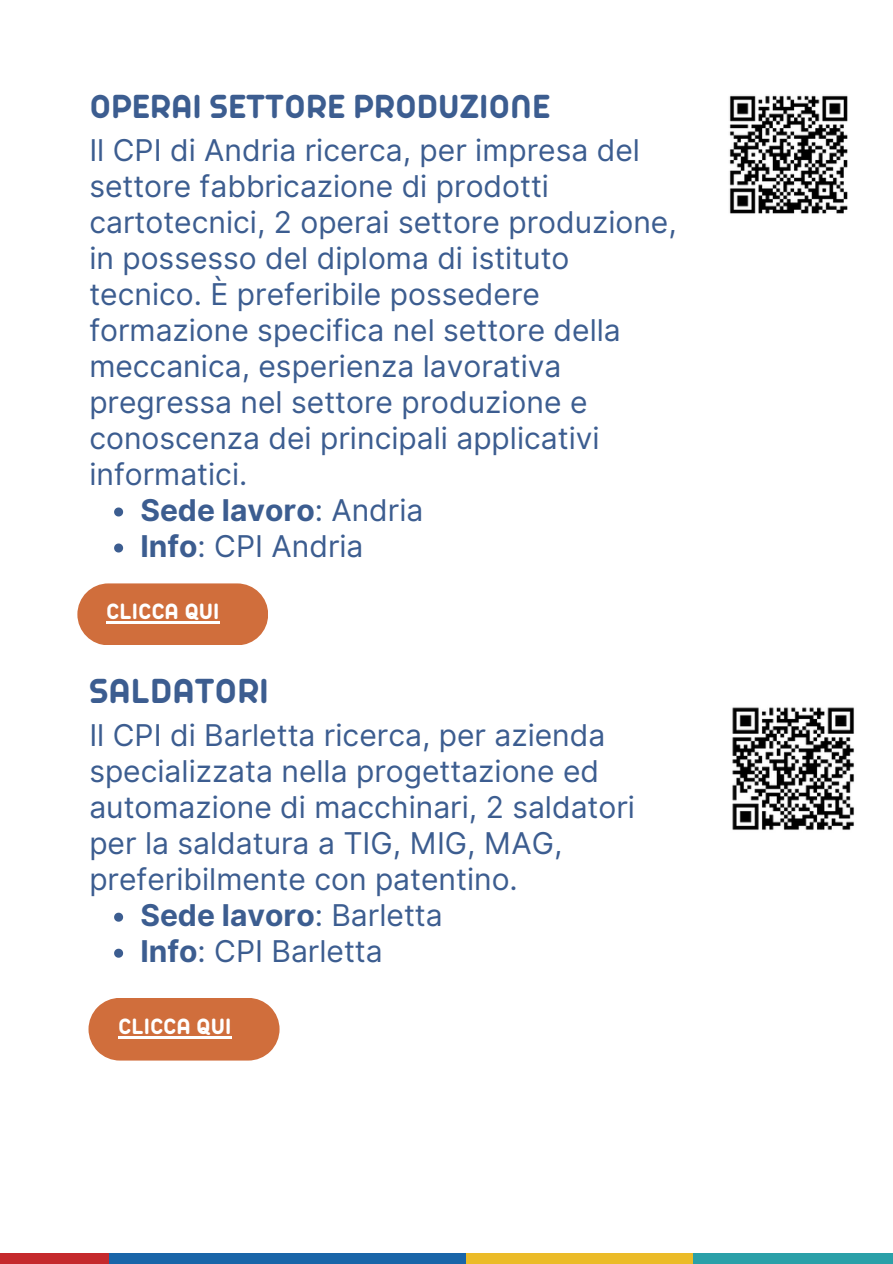
<style>
.page{position:relative;width:893px;height:1264px;background:#fff}
.page>*{position:absolute;margin:0;border:0;box-sizing:border-box;transform-origin:0 0}
.t1{font:700 37.5px "Arista Pro";color:#3c5d90}
.t2{font:700 36px "Arista Pro";color:#3c5d90}
.t3{font:30px/36px "Inter";color:#3c5d90}
.t4{font:700 30px "Inter";color:#3c5d90}
.t5{font:700 24px "Arista Pro";color:#fff}
.s1{font-weight:400}
.s2{font-weight:700}
</style>
<div class="page">
<svg style="left:114px;top:507px;width:9px;height:9px"></svg>
<svg style="left:114px;top:543px;width:9px;height:9px"></svg>
<svg style="left:114px;top:912px;width:9px;height:9px"></svg>
<svg style="left:114px;top:948px;width:9px;height:9px"></svg>
<div style="left:693px;top:1253px;width:199px;height:10px;background:#2aa0a8"></div>
<div style="left:335px;top:1253px;width:357px;height:10px;background:#ebbb28"></div>
<div style="left:0;top:1253px;width:143px;height:10px;background:#c5292c"></div>
<div style="left:109px;top:1253px;width:356px;height:10px;background:#1965a8"></div>
<div style="left:77px;top:583px;width:191px;height:62px;background:#d06e3c;border-radius:31px"></div>
<img style="left:729px;top:95px;width:119px;height:119px">
<hr style="left:106px;top:621px;width:113px;height:3px;background:#fff">
<img style="left:732px;top:707px;width:122px;height:123px">
<svg style="left:88px;top:998px;width:191px;height:62px;background:#d3794b"></svg>
<hr style="left:118px;top:1036px;width:113px;height:2px;background:#fff">
<p class="t2" style="left:89px;top:95px;width:462px">OPERAI SETTORE PRODUZIONE</p>
<p class="t3" style="left:89px;top:132px;width:589px">Il CPI di Andria ricerca, per impresa del settore fabbricazione di prodotti cartotecnici, 2 operai settore produzione, in possesso del diploma di istituto tecnico. È preferibile possedere formazione specifica nel settore della meccanica, esperienza lavorativa pregressa nel settore produzione e conoscenza dei principali applicativi informatici.</p>
<h1 class="t4" style="left:140px;top:492px;width:284px">Sede lavoro<span class="s1">: Andria</span></h1>
<p class="t3" style="left:140px;top:528px;width:225px"><span class="s2">Info</span>: CPI Andria</p>
<p class="t5" style="left:106px;top:604px;width:115px">CLICCA QUI</p>
<p class="t1" style="left:89px;top:679px;width:181px">SALDATORI</p>
<p class="t3" style="left:89px;top:717px;width:547px">Il CPI di Barletta ricerca, per azienda specializzata nella progettazione ed automazione di macchinari, 2 saldatori per la saldatura a TIG, MIG, MAG, preferibilmente con patentino.</p>
<h1 class="t4" style="left:140px;top:897px;width:304px">Sede lavoro<span class="s1">: Barletta</span></h1>
<p class="t3" style="left:140px;top:933px;width:244px"><span class="s2">Info</span>: CPI Barletta</p>
<p class="t5" style="left:118px;top:1018px;width:115px">CLICCA QUI</p>
</div>
